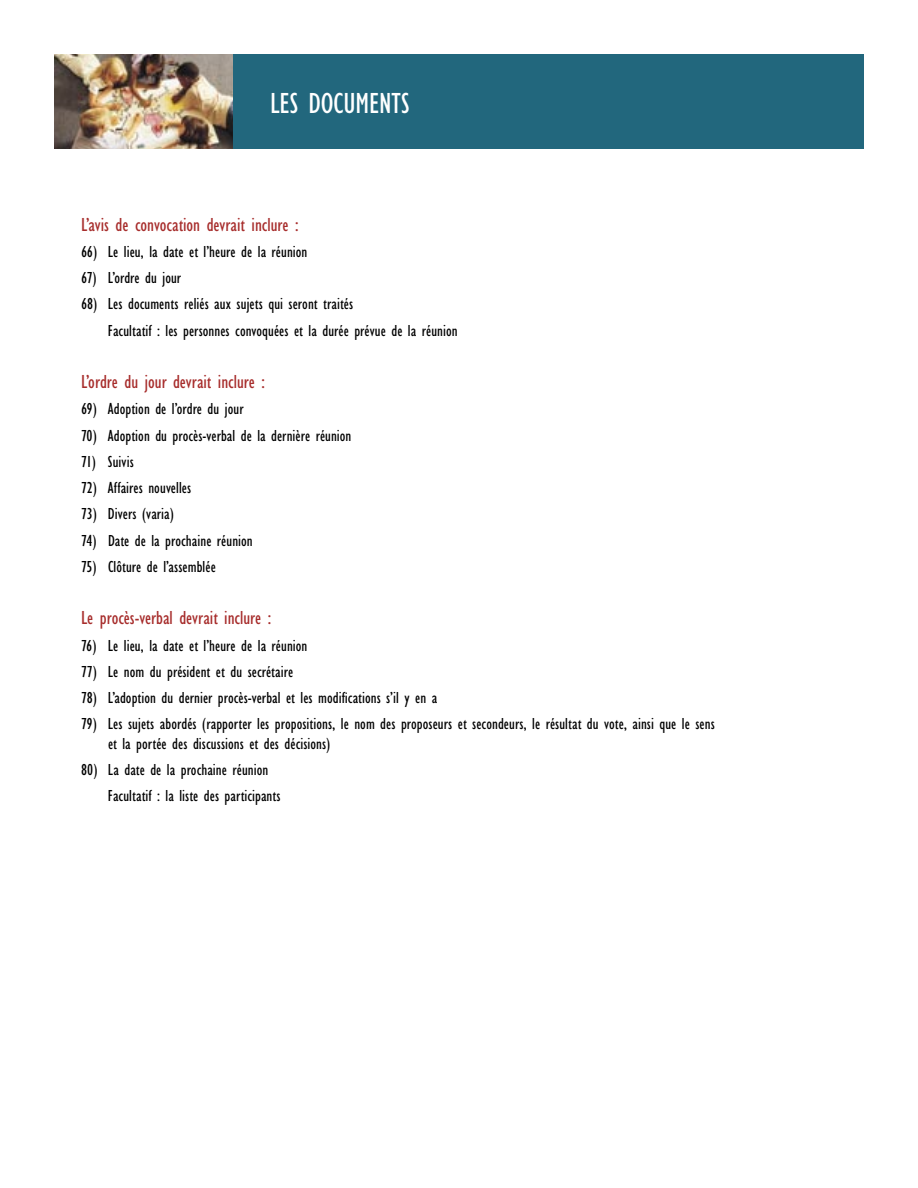
<style>
.page{position:relative;width:918px;height:1188px;background:#fff}
.page>*{position:absolute;margin:0;border:0;box-sizing:border-box;transform-origin:0 0}
.Page_Header{font:condensed 30px "Gill Sans";letter-spacing:-.005em;color:#fff}
.Body_Subhead{font:condensed 19.5px "Gill Sans";color:#a72d2c}
.Body_Copy{font:condensed 16.5px/19.5px "Gill Sans";letter-spacing:.005em;color:#000}
</style>
<div class="page">
<div style="left:219px;top:54px;width:645px;height:95px;background:#22677d"></div>
<img style="left:54px;top:54px;width:179px;height:94px">
<p class="Page_Header" style="left:270px;top:87px;width:141px">LES DOCUMENTS</p>
<p class="Body_Subhead" style="left:81px;top:214px;width:219px">L’avis de convocation devrait inclure :</p>
<p class="Body_Copy" style="left:81px;top:242px;width:228px">66) Le lieu, la date et l’heure de la réunion</p>
<p class="Body_Copy" style="left:81px;top:268px;width:102px">67) L’ordre du jour</p>
<p class="Body_Copy" style="left:81px;top:294px;width:274px">68) Les documents reliés aux sujets qui seront traités</p>
<p class="Body_Copy" style="left:108px;top:321px;width:351px">Facultatif : les personnes convoquées et la durée prévue de la réunion</p>
<p class="Body_Subhead" style="left:81px;top:371px;width:185px">L’ordre du jour devrait inclure :</p>
<p class="Body_Copy" style="left:81px;top:399px;width:164px">69) Adoption de l’ordre du jour</p>
<p class="Body_Copy" style="left:81px;top:426px;width:272px">70) Adoption du procès-verbal de la dernière réunion</p>
<p class="Body_Copy" style="left:81px;top:452px;width:54px">71) Suivis</p>
<p class="Body_Copy" style="left:81px;top:478px;width:112px">72) Affaires nouvelles</p>
<p class="Body_Copy" style="left:81px;top:504px;width:94px">73) Divers (varia)</p>
<p class="Body_Copy" style="left:81px;top:531px;width:173px">74) Date de la prochaine réunion</p>
<p class="Body_Copy" style="left:81px;top:557px;width:136px">75) Clôture de l’assemblée</p>
<p class="Body_Subhead" style="left:81px;top:607px;width:192px">Le procès-verbal devrait inclure :</p>
<p class="Body_Copy" style="left:81px;top:636px;width:228px">76) Le lieu, la date et l’heure de la réunion</p>
<p class="Body_Copy" style="left:81px;top:662px;width:214px">77) Le nom du président et du secrétaire</p>
<p class="Body_Copy" style="left:81px;top:688px;width:358px">78) L’adoption du dernier procès-verbal et les modifications s’il y en a</p>
<p class="Body_Copy" style="left:108px;top:714px;width:608px;text-indent:-27px">79) Les sujets abordés (rapporter les propositions, le nom des proposeurs et secondeurs, le résultat du vote, ainsi que le sens et la portée des discussions et des décisions)</p>
<p class="Body_Copy" style="left:81px;top:760px;width:189px">80) La date de la prochaine réunion</p>
<p class="Body_Copy" style="left:108px;top:786px;width:174px">Facultatif : la liste des participants</p>
</div>
